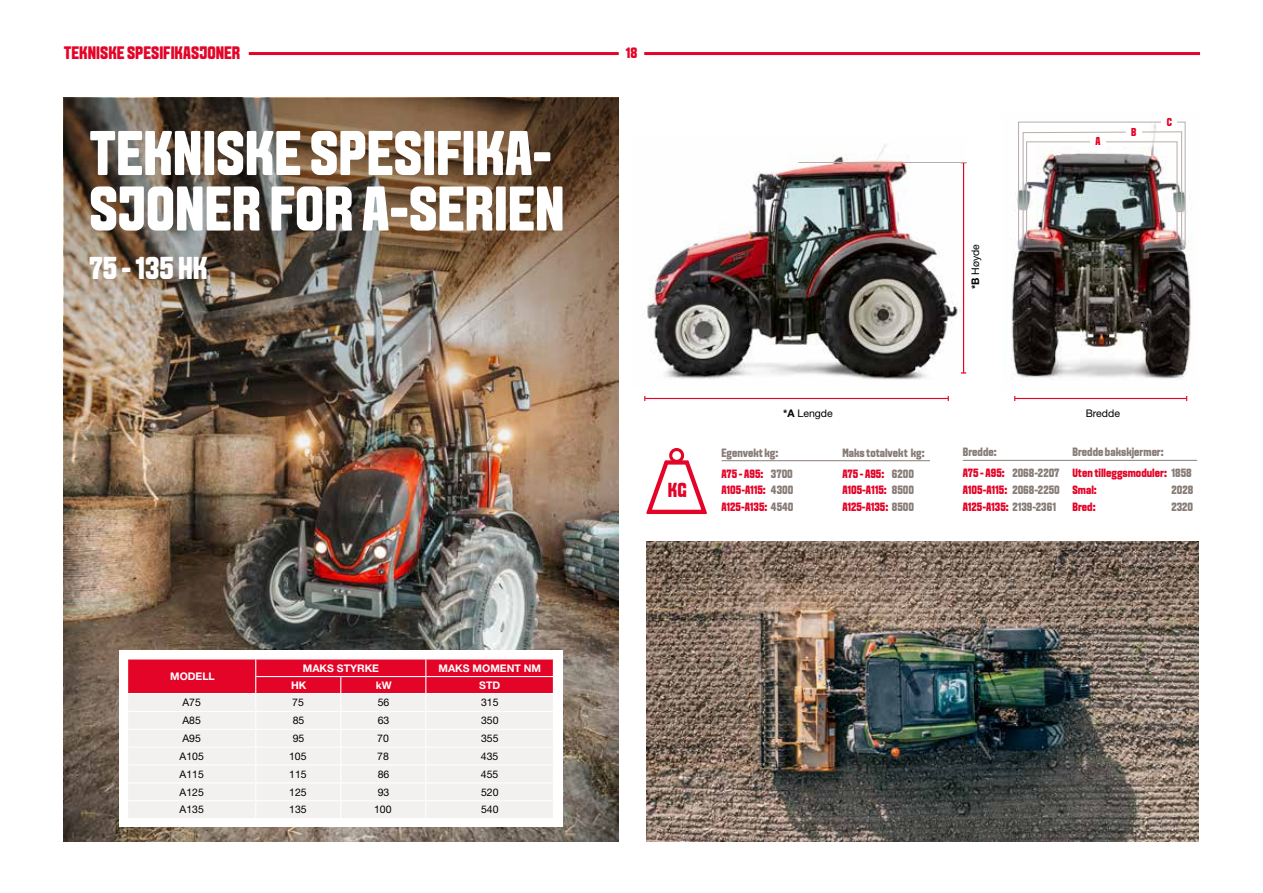
<style>
.page{position:relative;width:1263px;height:893px;background:#fff}
.page>*{position:absolute;margin:0;border:0;box-sizing:border-box;transform-origin:0 0}
.t1{font:700 63px/55.5px "VALTRA Aveny T 2020 Extra";color:#fff}
.t2{font:700 31.5px "VALTRA Aveny T 2020 Extra";color:#fff}
.t3{font:700 20.25px "VALTRA Aveny T 2020 Extra";color:#e40428}
.t4{font:700 18px "VALTRA Aveny T 2020 Extra";color:#e40428}
.t5{font:700 15px "VALTRA Aveny T 2020 Extra";color:#e40428}
.t6{font:700 12px/21px "VALTRA Aveny T 2020 Extra";color:#887c77}
.t7{font:700 12px/16.6px "VALTRA Aveny T 2020 Extra";color:#e40428}
.t8{font:700 11.4px "VALTRA Aveny T 2020 Extra";color:#e40428}
.t9{font:10.5px "Helvetica Neue LT Std";color:#000}
.t10{font:700 10.5px "Helvetica Neue LT Std";color:#fff}
.s1{font-weight:700}
.s2{color:#e40428}
.s3{color:#887c77}
</style>
<div class="page">
<img style="left:1011px;top:121px;width:181px;height:259px">
<img style="left:644px;top:145px;width:321px;height:235px">
<img style="left:64px;top:486px;width:555px;height:356px">
<img style="left:646px;top:541px;width:553px;height:301px">
<img style="left:64px;top:98px;width:555px;height:388px">
<div style="left:1018px;top:122px;width:167px;height:123px;border:1px solid #b6ada9"></div>
<img style="left:1022px;top:131px;width:160px;height:110px">
<div style="left:1026px;top:141px;width:151px;height:96px;border:1px solid #b6ada9"></div>
<div style="left:1162px;top:116px;width:15px;height:12px;background:#fff"></div>
<div style="left:1126px;top:126px;width:15px;height:12px;background:#fff"></div>
<div style="left:1090px;top:137px;width:16px;height:9px;background:#fff"></div>
<hr style="left:963px;top:163px;width:1px;height:210px;background:#e40428">
<hr style="left:645px;top:398px;width:303px;height:1px;background:#e40428">
<hr style="left:1015px;top:398px;width:172px;height:1px;background:#e40428">
<hr style="left:963px;top:460px;width:234px;height:1px;background:#887c77">
<hr style="left:798px;top:162px;width:169px;height:1px;background:#b6ada9">
<div style="left:119px;top:650px;width:444px;height:177px;background:#fff"></div>
<svg style="left:128px;top:659px;width:426px;height:159px"></svg>
<hr style="left:426px;top:693px;width:128px;height:1px;background:#fff">
<svg style="left:646px;top:460px;width:61px;height:54px"></svg>
<div style="left:669px;top:448px;width:15px;height:15px;border:3px solid #e40428;border-radius:50%"></div>
<hr style="left:721px;top:460px;width:209px;height:1px;background:#887c77">
<hr style="left:644px;top:52px;width:556px;height:3px;background:#e40428">
<hr style="left:249px;top:52px;width:370px;height:3px;background:#e40428">
<h3 class="t4" style="left:64px;top:41px;width:178px">TEKNISKE SPESIFIKASJONER</h3>
<p class="t5" style="left:626px;top:43px;width:13px">18</p>
<h1 class="t1" style="left:89px;top:125px;width:477px">TEKNISKE SPESIFIKA-<br>SJONER FOR A-SERIEN</h1>
<h2 class="t2" style="left:89px;top:248px;width:120px">75 - 135 HK</h2>
<p class="t9" style="left:969px;top:289px;width:47px;rotate:-90deg"><span class="s1">*B</span> Høyde</p>
<p class="t8" style="left:1095px;top:134px;width:7px">A</p>
<p class="t8" style="left:1131px;top:124px;width:7px">B</p>
<p class="t8" style="left:1167px;top:114px;width:7px">C</p>
<h3 class="t3" style="left:668px;top:477px;width:20px">KG</h3>
<p class="t9" style="left:783px;top:407px;width:51px"><span class="s1">*A</span> Lengde</p>
<p class="t9" style="left:1086px;top:407px;width:36px">Bredde</p>
<p class="t6" style="left:721px;top:442px;width:73px">Egenvekt kg:<br><span class="s2">A75 - A95:</span> 3700</p>
<p class="t7" style="left:721px;top:482px;width:74px">A105-A115: <span class="s3">4300<br></span>A125-A135: <span class="s3">4540</span></p>
<p class="t6" style="left:842px;top:442px;width:84px">Maks totalvekt kg:<br><span class="s2">A75 - A95:</span> 6200</p>
<p class="t7" style="left:842px;top:482px;width:73px">A105-A115: <span class="s3">8500<br></span>A125-A135: <span class="s3">8500</span></p>
<p class="t6" style="left:963px;top:442px;width:98px">Bredde:<br><span class="s2">A75 - A95:</span> 2068-2207</p>
<p class="t7" style="left:963px;top:481px;width:98px">A105-A115: <span class="s3">2068-2250<br></span>A125-A135: <span class="s3">2139-2361</span></p>
<p class="t6" style="left:1072px;top:442px;width:121px">Bredde bakskjermer:<br><span class="s2">Uten tilleggsmoduler:</span> 1858</p>
<p class="t7" style="left:1072px;top:481px;width:26px">Smal:</p>
<p class="t6" style="left:1171px;top:479px;width:23px">2028</p>
<p class="t7" style="left:1072px;top:498px;width:25px">Bred:</p>
<p class="t6" style="left:1171px;top:496px;width:23px">2320</p>
<p class="t10" style="left:170px;top:670px;width:46px">MODELL</p>
<p class="t10" style="left:303px;top:661px;width:78px">MAKS STYRKE</p>
<p class="t10" style="left:439px;top:661px;width:104px">MAKS MOMENT NM</p>
<p class="t10" style="left:291px;top:679px;width:17px">HK</p>
<p class="t10" style="left:376px;top:679px;width:17px">kW</p>
<p class="t10" style="left:479px;top:679px;width:23px">STD</p>
<p class="t9" style="left:182px;top:696px;width:20px">A75</p>
<p class="t9" style="left:292px;top:696px;width:13px">75</p>
<p class="t9" style="left:378px;top:696px;width:13px">56</p>
<p class="t9" style="left:481px;top:696px;width:19px">315</p>
<p class="t9" style="left:182px;top:714px;width:20px">A85</p>
<p class="t9" style="left:293px;top:714px;width:13px">85</p>
<p class="t9" style="left:378px;top:714px;width:13px">63</p>
<p class="t9" style="left:481px;top:714px;width:19px">350</p>
<p class="t9" style="left:182px;top:732px;width:20px">A95</p>
<p class="t9" style="left:293px;top:732px;width:13px">95</p>
<p class="t9" style="left:377px;top:732px;width:13px">70</p>
<p class="t9" style="left:481px;top:732px;width:19px">355</p>
<p class="t9" style="left:180px;top:750px;width:26px">A105</p>
<p class="t9" style="left:289px;top:750px;width:19px">105</p>
<p class="t9" style="left:377px;top:750px;width:13px">78</p>
<p class="t9" style="left:481px;top:750px;width:19px">435</p>
<p class="t9" style="left:180px;top:768px;width:26px">A115</p>
<p class="t9" style="left:289px;top:768px;width:19px">115</p>
<p class="t9" style="left:378px;top:768px;width:13px">86</p>
<p class="t9" style="left:481px;top:768px;width:19px">455</p>
<p class="t9" style="left:180px;top:786px;width:26px">A125</p>
<p class="t9" style="left:289px;top:786px;width:19px">125</p>
<p class="t9" style="left:378px;top:786px;width:13px">93</p>
<p class="t9" style="left:481px;top:786px;width:19px">520</p>
<p class="t9" style="left:180px;top:803px;width:26px">A135</p>
<p class="t9" style="left:289px;top:803px;width:19px">135</p>
<p class="t9" style="left:374px;top:803px;width:19px">100</p>
<p class="t9" style="left:481px;top:803px;width:19px">540</p>
</div>
